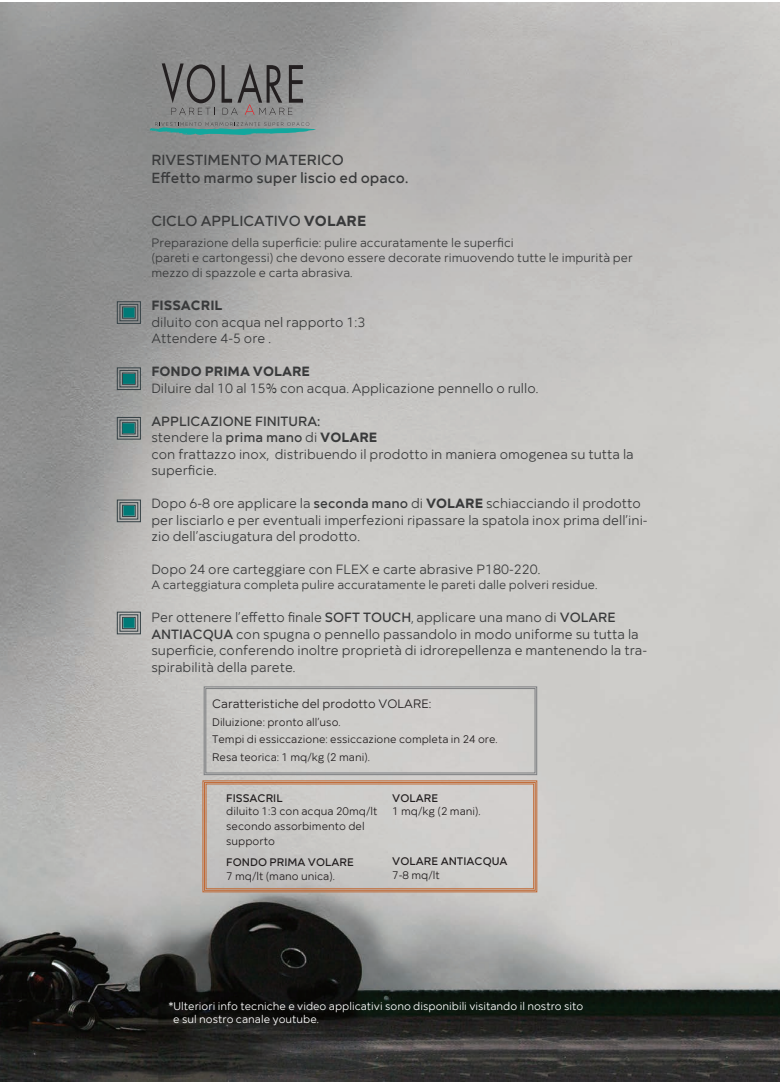
<style>
.page{position:relative;width:780px;height:1088px;background:#fff}
.page>*{position:absolute;margin:0;border:0;box-sizing:border-box;transform-origin:0 0}
.t1{font:500 15px/18px "Mirai";color:#393a3b}
.t2{font:13.75px/16.5px "Mirai";color:#393a3b}
.t3{font:700 13.75px "Mirai";color:#393a3b}
.t4{font:12.5px/15px "Mirai";color:#393a3b}
.t5{font:12.5px "Mirai";color:#231f20}
.t6{font:11.25px/15px "Mirai";color:#231f20}
.t7{font:11.25px/13.5px "Mirai";color:#fff}
.t8{font:500 11.25px "Mirai";color:#231f20}
.s1{font-weight:700}
.s2{font-weight:500}
</style>
<div class="page">
<img style="left:0;top:3px;width:780px;height:1078px">
<svg style="left:162px;top:63px;width:53px;height:52px;background:#767575"></svg>
<svg style="left:221px;top:63px;width:82px;height:52px;background:#777676"></svg>
<svg style="left:148px;top:122px;width:168px;height:13px;background:#619591"></svg>
<svg style="left:116px;top:301px;width:25px;height:23px"></svg>
<div style="left:119px;top:304px;width:19px;height:17px;border:1px solid #394549"></div>
<div style="left:122px;top:306px;width:14px;height:13px;border:1px solid #394549"></div>
<div style="left:123px;top:308px;width:11px;height:9px;background:#007a77;border:1px solid #007a77"></div>
<svg style="left:116px;top:367px;width:25px;height:24px"></svg>
<div style="left:119px;top:370px;width:19px;height:17px;border:1px solid #394549"></div>
<div style="left:122px;top:372px;width:14px;height:13px;border:1px solid #394549"></div>
<div style="left:123px;top:374px;width:12px;height:10px;background:#007a77;border:1px solid #007a77"></div>
<svg style="left:116px;top:416px;width:25px;height:24px"></svg>
<div style="left:119px;top:419px;width:19px;height:18px;border:1px solid #394549"></div>
<div style="left:122px;top:422px;width:14px;height:12px;border:1px solid #394549"></div>
<div style="left:122px;top:423px;width:12px;height:10px;background:#007a77;border:1px solid #007a77"></div>
<svg style="left:116px;top:499px;width:25px;height:24px"></svg>
<div style="left:119px;top:502px;width:19px;height:18px;border:1px solid #394549"></div>
<div style="left:122px;top:505px;width:14px;height:12px;border:1px solid #394549"></div>
<div style="left:123px;top:506px;width:11px;height:10px;background:#007a77;border:1px solid #007a77"></div>
<svg style="left:202px;top:780px;width:335px;height:112px;background:#cac7c3"></svg>
<div style="left:204px;top:782px;width:331px;height:108px;border:1px solid #c16934"></div>
<div style="left:206px;top:784px;width:328px;height:105px;border:1px solid #c16934"></div>
<div style="left:203px;top:686px;width:334px;height:89px;background:#cecdca"></div>
<div style="left:205px;top:688px;width:330px;height:85px;border:1px solid #7c7e81"></div>
<svg style="left:116px;top:611px;width:25px;height:24px"></svg>
<div style="left:119px;top:614px;width:19px;height:18px;border:1px solid #394549"></div>
<div style="left:122px;top:617px;width:14px;height:12px;border:1px solid #394549"></div>
<div style="left:123px;top:618px;width:11px;height:10px;background:#007a77;border:1px solid #007a77"></div>
<p class="t1" style="left:151px;top:152px;width:258px">RIVESTIMENTO MATERICO<br>Effetto marmo super liscio ed opaco.</p>
<p class="t1" style="left:151px;top:213px;width:216px">CICLO APPLICATIVO <span class="s1">VOLARE</span></p>
<p class="t4" style="left:151px;top:236px;width:483px">Preparazione della superficie: pulire accuratamente le superfici<br>(pareti e cartongessi) che devono essere decorate rimuovendo tutte le impurità per mezzo di spazzole e carta abrasiva.</p>
<p class="t3" style="left:151px;top:299px;width:73px">FISSACRIL</p>
<p class="t2" style="left:151px;top:315px;width:215px">diluito con acqua nel rapporto 1:3<br>Attendere 4-5 ore .</p>
<p class="t3" style="left:151px;top:365px;width:160px">FONDO PRIMA VOLARE</p>
<p class="t2" style="left:151px;top:381px;width:388px">Diluire dal 10 al 15% con acqua. Applicazione pennello o rullo.</p>
<p class="t2" style="left:151px;top:414px;width:484px"><span class="s2">APPLICAZIONE FINITURA:<br></span>stendere la <span class="s2">prima mano</span> di <span class="s1">VOLARE<br></span>con frattazzo inox, distribuendo il prodotto in maniera omogenea su tutta la superficie.</p>
<p class="t2" style="left:151px;top:496px;width:497px">Dopo 6-8 ore applicare la <span class="s2">seconda mano</span> di <span class="s1">VOLARE</span> schiacciando il prodotto per lisciarlo e per eventuali imperfezioni ripassare la spatola inox prima dell’ini&shy;zio dell’asciugatura del prodotto.</p>
<p class="t2" style="left:151px;top:562px;width:390px">Dopo 24 ore carteggiare con FLEX e carte abrasive P180-220.</p>
<p class="t4" style="left:151px;top:578px;width:447px">A carteggiatura completa pulire accuratamente le pareti dalle polveri residue.</p>
<p class="t2" style="left:151px;top:610px;width:497px">Per ottenere l’effetto finale <span class="s2">SOFT TOUCH</span>, applicare una mano di <span class="s2">VOLARE ANTIACQUA</span> con spugna o pennello passandolo in modo uniforme su tutta la superficie, conferendo inoltre proprietà di idrorepellenza e mantenendo la tra&shy;spirabilità della parete.</p>
<p class="t5" style="left:212px;top:698px;width:221px">Caratteristiche del prodotto VOLARE:</p>
<p class="t6" style="left:212px;top:714px;width:287px;line-height:17.5px">Diluizione: pronto all’uso.<br>Tempi di essiccazione: essiccazione completa in 24 ore.<br>Resa teorica: 1 mq/kg (2 mani).</p>
<p class="t8" style="left:226px;top:793px;width:58px">FISSACRIL</p>
<p class="t6" style="left:226px;top:804px;width:153px">diluito 1:3 con acqua 20mq/lt secondo assorbimento del supporto</p>
<p class="t8" style="left:226px;top:857px;width:129px">FONDO PRIMA VOLARE</p>
<p class="t6" style="left:226px;top:869px;width:110px">7 mq/lt (mano unica).</p>
<p class="t8" style="left:392px;top:793px;width:48px">VOLARE</p>
<p class="t6" style="left:392px;top:804px;width:90px">1 mq/kg (2 mani).</p>
<p class="t8" style="left:392px;top:856px;width:117px">VOLARE ANTIACQUA</p>
<p class="t6" style="left:392px;top:868px;width:49px">7-8 mq/lt</p>
<p class="t7" style="left:173px;top:1000px;width:411px;text-indent:-5px">*Ulteriori info tecniche e video applicativi sono disponibili visitando il nostro sito e sul nostro canale youtube.</p>
</div>
